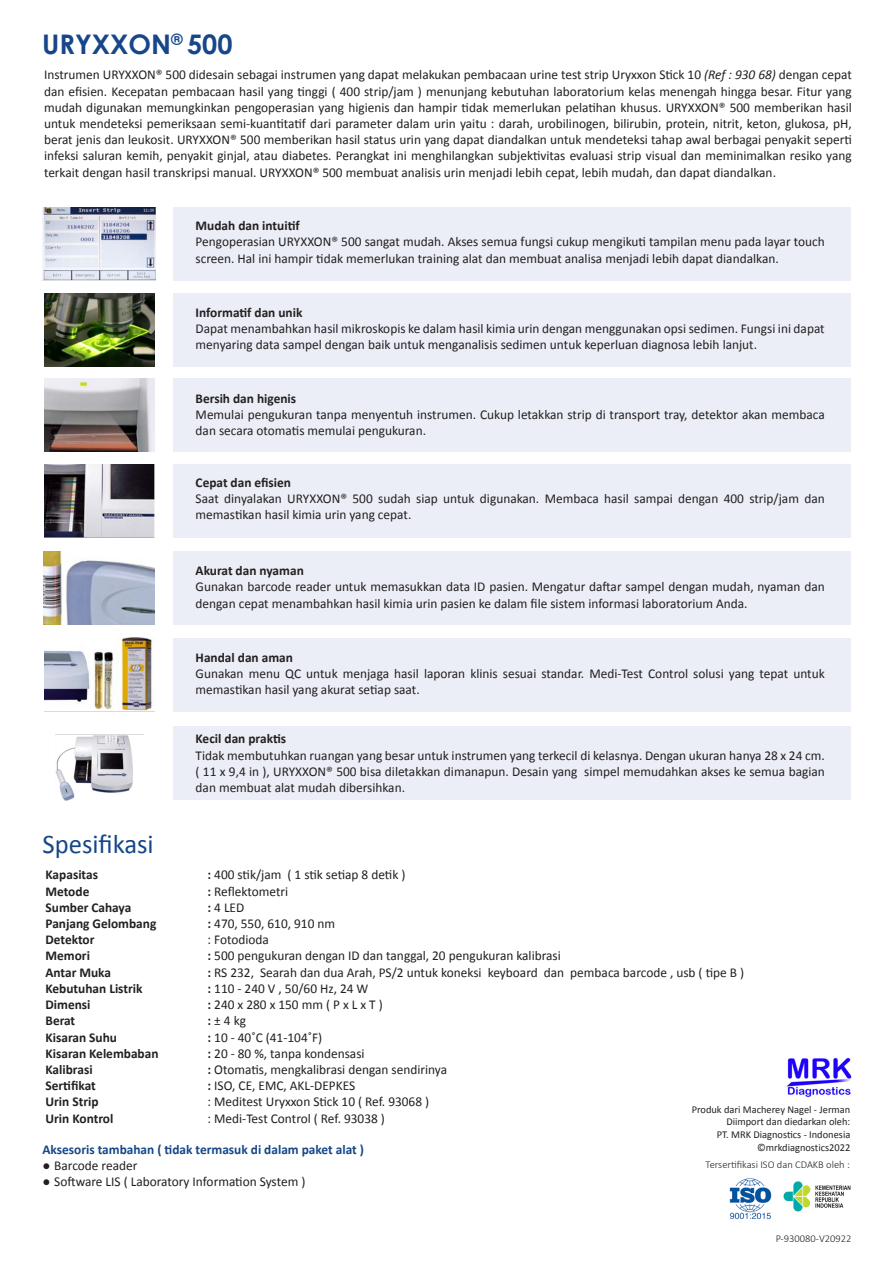
<style>
.page{position:relative;width:893px;height:1263px;background:#fff}
.page>*{position:absolute;margin:0;border:0;box-sizing:border-box;transform-origin:0 0}
.t1{font:700 27px "Century Gothic";color:#174689}
.t2{font:27px "Calibri";color:#154787}
.t3{font:13.5px/16.2px "Calibri";color:#231f20}
.t4{font:700 13.5px "Calibri";color:#231f20}
.t5{font:700 13.5px "Calibri";color:#154688}
.t6{font:10.5px "Calibri";color:#231f20}
.t7{font:300 10.5px "Calibri";color:#231f20}
.s1{font-style:italic}
.s2{font-weight:700}
.s3{font-family:"Arial"}
</style>
<div class="page">
<div style="left:173px;top:726px;width:677px;height:74px;background:#ebeef6"></div>
<div style="left:173px;top:207px;width:677px;height:74px;background:#ebeef6"></div>
<img style="left:43px;top:207px;width:113px;height:74px">
<div style="left:173px;top:293px;width:677px;height:73px;background:#ebeef6"></div>
<div style="left:173px;top:378px;width:677px;height:74px;background:#ebeef6"></div>
<div style="left:173px;top:464px;width:677px;height:73px;background:#ebeef6"></div>
<div style="left:173px;top:551px;width:677px;height:73px;background:#ebeef6"></div>
<img style="left:44px;top:293px;width:110px;height:73px">
<img style="left:44px;top:378px;width:110px;height:74px">
<img style="left:44px;top:464px;width:110px;height:73px">
<img style="left:43px;top:551px;width:111px;height:73px">
<div style="left:173px;top:638px;width:677px;height:74px;background:#ebeef6"></div>
<img style="left:44px;top:638px;width:110px;height:73px">
<img style="left:55px;top:734px;width:88px;height:67px">
<img style="left:787px;top:1057px;width:65px;height:40px">
<img style="left:783px;top:1181px;width:68px;height:30px">
<img style="left:729px;top:1178px;width:43px;height:42px">
<p class="t1" style="left:42px;top:24px;width:192px">URYXXON<sup>®</sup> 500</p>
<p class="t3" style="left:44px;top:67px;width:809px;text-align:justify">Instrumen URYXXON® 500 didesain sebagai instrumen yang dapat melakukan pembacaan urine test strip Uryxxon Stick 10 <span class="s1">(Ref : 930 68)</span> dengan cepat dan efisien. Kecepatan pembacaan hasil yang tinggi ( 400 strip/jam ) menunjang kebutuhan laboratorium kelas menengah hingga besar. Fitur yang mudah digunakan memungkinkan pengoperasian yang higienis dan hampir tidak memerlukan pelatihan khusus. URYXXON® 500 memberikan hasil untuk mendeteksi pemeriksaan semi-kuantitatif dari parameter dalam urin yaitu : darah, urobilinogen, bilirubin, protein, nitrit, keton, glukosa, pH, berat jenis dan leukosit. URYXXON® 500 memberikan hasil status urin yang dapat diandalkan untuk mendeteksi tahap awal berbagai penyakit seperti infeksi saluran kemih, penyakit ginjal, atau diabetes. Perangkat ini menghilangkan subjektivitas evaluasi strip visual dan meminimalkan resiko yang terkait dengan hasil transkripsi manual. URYXXON® 500 membuat analisis urin menjadi lebih cepat, lebih mudah, dan dapat diandalkan.</p>
<p class="t4" style="left:196px;top:217px;width:106px">Mudah dan intuitif</p>
<p class="t3" style="left:196px;top:234px;width:631px">Pengoperasian URYXXON® 500 sangat mudah. Akses semua fungsi cukup mengikuti tampilan menu pada layar touch screen. Hal ini hampir tidak memerlukan training alat dan membuat analisa menjadi lebih dapat diandalkan.</p>
<p class="t4" style="left:196px;top:304px;width:108px">Informatif dan unik</p>
<p class="t3" style="left:196px;top:320px;width:631px">Dapat menambahkan hasil mikroskopis ke dalam hasil kimia urin dengan menggunakan opsi sedimen. Fungsi ini dapat menyaring data sampel dengan baik untuk menganalisis sedimen untuk keperluan diagnosa lebih lanjut.</p>
<p class="t4" style="left:196px;top:390px;width:102px">Bersih dan higenis</p>
<p class="t3" style="left:196px;top:406px;width:631px">Memulai pengukuran tanpa menyentuh instrumen. Cukup letakkan strip di transport tray, detektor akan membaca dan secara otomatis memulai pengukuran.</p>
<p class="t4" style="left:196px;top:474px;width:97px">Cepat dan efisien</p>
<p class="t3" style="left:196px;top:491px;width:631px">Saat dinyalakan URYXXON® 500 sudah siap untuk digunakan. Membaca hasil sampai dengan 400 strip/jam dan memastikan hasil kimia urin yang cepat.</p>
<p class="t4" style="left:196px;top:562px;width:110px">Akurat dan nyaman</p>
<p class="t3" style="left:196px;top:579px;width:631px">Gunakan barcode reader untuk memasukkan data ID pasien. Mengatur daftar sampel dengan mudah, nyaman dan dengan cepat menambahkan hasil kimia urin pasien ke dalam file sistem informasi laboratorium Anda.</p>
<p class="t4" style="left:196px;top:649px;width:99px">Handal dan aman</p>
<p class="t3" style="left:196px;top:665px;width:631px">Gunakan menu QC untuk menjaga hasil laporan klinis sesuai standar. Medi-Test Control solusi yang tepat untuk memastikan hasil yang akurat setiap saat.</p>
<p class="t4" style="left:196px;top:730px;width:92px">Kecil dan praktis</p>
<p class="t3" style="left:196px;top:747px;width:631px;text-align:justify">Tidak membutuhkan ruangan yang besar untuk instrumen yang terkecil di kelasnya. Dengan ukuran hanya 28 x 24 cm. ( 11 x 9,4 in ), URYXXON® 500 bisa diletakkan dimanapun. Desain yang simpel memudahkan akses ke semua bagian dan membuat alat mudah dibersihkan.</p>
<p class="t2" style="left:43px;top:827px;width:113px">Spesifikasi</p>
<p class="t4" style="left:46px;top:866px;width:54px">Kapasitas</p>
<p class="t3" style="left:208px;top:867px;width:199px"><span class="s2">:</span> 400 stik/jam ( 1 stik setiap 8 detik )</p>
<p class="t4" style="left:46px;top:882px;width:45px">Metode</p>
<p class="t3" style="left:208px;top:883px;width:82px"><span class="s2">:</span> Reflektometri</p>
<p class="t4" style="left:46px;top:899px;width:87px">Sumber Cahaya</p>
<p class="t3" style="left:208px;top:899px;width:38px"><span class="s2">:</span> 4 LED</p>
<p class="t4" style="left:46px;top:915px;width:112px">Panjang Gelombang</p>
<p class="t3" style="left:208px;top:915px;width:129px"><span class="s2">:</span> 470, 550, 610, 910 nm</p>
<p class="t4" style="left:46px;top:931px;width:50px">Detektor</p>
<p class="t3" style="left:208px;top:932px;width:63px">: Fotodioda</p>
<p class="t4" style="left:46px;top:947px;width:46px">Memori</p>
<p class="t3" style="left:208px;top:948px;width:355px"><span class="s2">:</span> 500 pengukuran dengan ID dan tanggal, 20 pengukuran kalibrasi</p>
<p class="t4" style="left:46px;top:963px;width:67px">Antar Muka</p>
<p class="t3" style="left:208px;top:964px;width:538px"><span class="s2">:</span> RS 232, Searah dan dua Arah, PS/2 untuk koneksi keyboard dan pembaca barcode , usb ( tipe B )</p>
<p class="t4" style="left:46px;top:980px;width:98px">Kebutuhan Listrik</p>
<p class="t3" style="left:208px;top:980px;width:162px"><span class="s2">:</span> 110 - 240 V , 50/60 Hz, 24 W</p>
<p class="t4" style="left:46px;top:996px;width:47px">Dimensi</p>
<p class="t3" style="left:208px;top:996px;width:177px"><span class="s2">:</span> 240 x 280 x 150 mm ( P x L x T )</p>
<p class="t4" style="left:46px;top:1012px;width:31px">Berat</p>
<p class="t3" style="left:208px;top:1013px;width:40px"><span class="s2">:</span> ± 4 kg</p>
<p class="t4" style="left:46px;top:1028px;width:73px">Kisaran Suhu</p>
<p class="t3" style="left:208px;top:1029px;width:116px"><span class="s2">:</span> 10 - 40˚C (41-104˚F)</p>
<p class="t4" style="left:46px;top:1044px;width:115px">Kisaran Kelembaban</p>
<p class="t3" style="left:208px;top:1045px;width:159px"><span class="s2">:</span> 20 - 80 %, tanpa kondensasi</p>
<p class="t4" style="left:46px;top:1061px;width:49px">Kalibrasi</p>
<p class="t3" style="left:208px;top:1061px;width:241px"><span class="s2">:</span> Otomatis, mengkalibrasi dengan sendirinya</p>
<p class="t4" style="left:46px;top:1077px;width:52px">Sertifikat</p>
<p class="t3" style="left:208px;top:1077px;width:149px"><span class="s2">:</span> ISO, CE, EMC, AKL-DEPKES</p>
<p class="t4" style="left:46px;top:1093px;width:55px">Urin Strip</p>
<p class="t3" style="left:208px;top:1094px;width:223px">: Meditest Uryxxon Stick 10 ( Ref. 93068 )</p>
<p class="t4" style="left:46px;top:1109px;width:69px">Urin Kontrol</p>
<p class="t3" style="left:208px;top:1110px;width:179px">: Medi-Test Control ( Ref. 93038 )</p>
<p class="t5" style="left:43px;top:1140px;width:323px">Aksesoris tambahan ( tidak termasuk di dalam paket alat )</p>
<p class="t3" style="left:43px;top:1157px;width:96px"><span class="s3">●</span> Barcode reader</p>
<p class="t3" style="left:43px;top:1173px;width:264px"><span class="s3">●</span> Software LIS ( Laboratory Information System )</p>
<p class="t6" style="left:692px;top:1103px;width:160px">Produk dari Macherey Nagel - Jerman</p>
<p class="t6" style="left:726px;top:1115px;width:126px">Diimport dan diedarkan oleh:</p>
<p class="t6" style="left:717px;top:1128px;width:135px">PT. MRK Diagnostics - Indonesia</p>
<p class="t6" style="left:757px;top:1140px;width:95px">©mrkdiagnostics2022</p>
<p class="t7" style="left:705px;top:1158px;width:146px">Tersertifikasi ISO dan CDAKB oleh :</p>
<p class="t7" style="left:776px;top:1232px;width:77px">P-930080-V20922</p>
</div>
